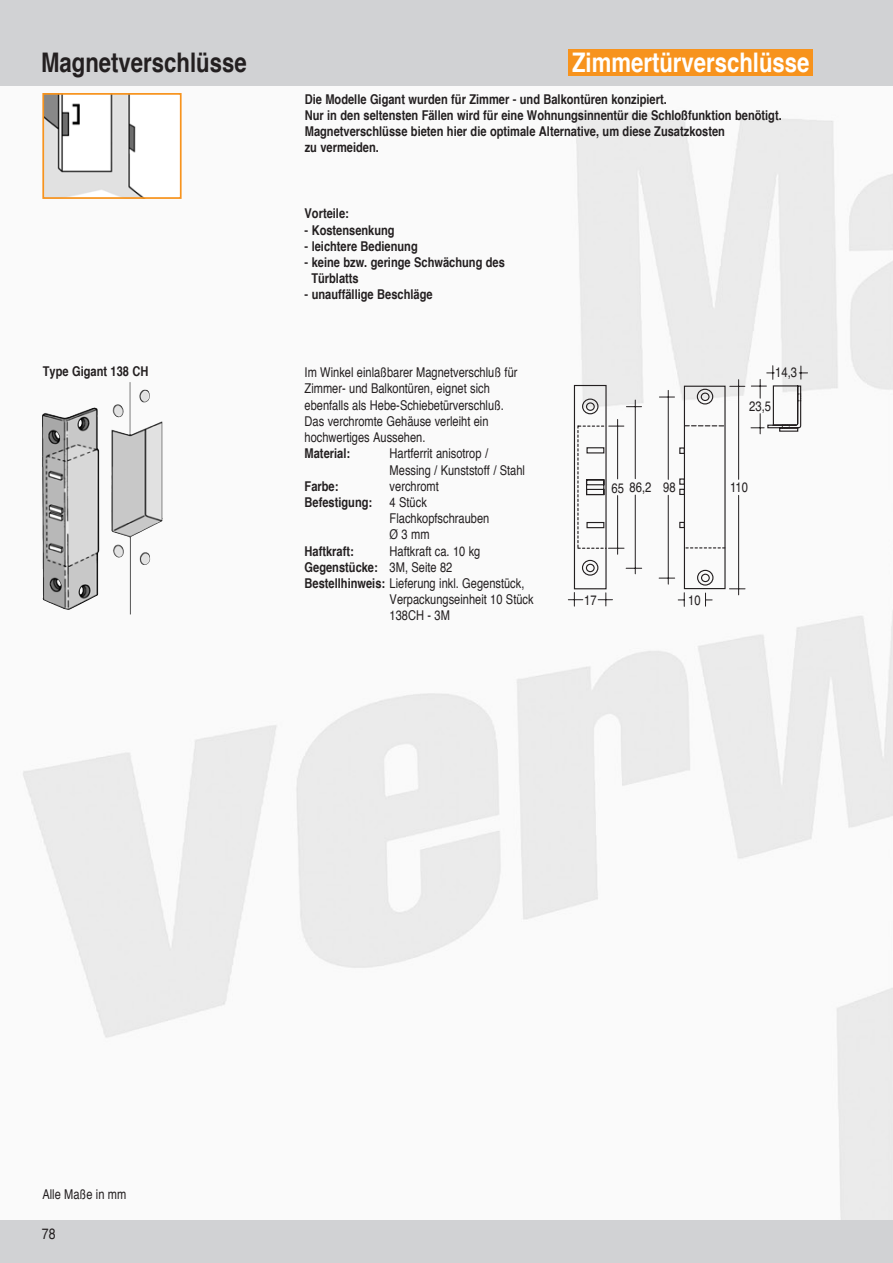
<style>
.page{position:relative;width:893px;height:1263px;background:#fff}
.page>*{position:absolute;margin:0;border:0;box-sizing:border-box;transform-origin:0 0}
.t1{font:700 condensed 27px "Helvetica";color:#231f20}
.t2{font:700 condensed 27px "Helvetica";color:#fff}
.t3{font:condensed 15px "Helvetica";color:#231f20}
.t4{font:condensed 13.8px "Helvetica";color:#231f20}
.t5{font:700 condensed 13.5px/16.2px "Helvetica";color:#231f20}
.t6{font:condensed 13.5px "Helvetica";color:#231f20}
.s1{font-weight:400}
.s2{font-weight:700}
</style>
<div class="page">
<img style="left:0;top:85px;width:893px;height:1135px">
<div style="left:0;top:0;width:893px;height:85px;background:#d1d2d4"></div>
<div style="left:0;top:1220px;width:884px;height:43px;background:#d1d2d4"></div>
<div style="left:883px;top:1220px;width:10px;height:43px;background:#d1d2d4"></div>
<img style="left:45px;top:96px;width:134px;height:100px">
<div style="left:42px;top:93px;width:140px;height:106px;border:2px solid #f7931d"></div>
<div style="left:568px;top:50px;width:244px;height:26px;background:#f7931d"></div>
<img style="left:111px;top:382px;width:51px;height:232px">
<svg style="left:568px;top:366px;width:239px;height:240px"></svg>
<h1 class="t1" style="left:41px;top:45px;width:161px">linke Dachzeile</h1>
<h1 class="t2" style="left:676px;top:45px;width:131px">rechte Bund</h1>
<p class="t5" style="left:305px;top:90px;width:92px">Blindtext 9 punkt</p>
<p class="t2" style="left:572px;top:46px;width:239px">Zimmertürverschlüsse</p>
<p class="t1" style="left:41px;top:46px;width:207px">Magnetverschlüsse</p>
<p class="t5" style="left:305px;top:90px;width:479px">Die Modelle Gigant wurden für Zimmer - und Balkontüren konzipiert.<br>Nur in den seltensten Fällen wird für eine Wohnungsinnentür die Schloßfunktion benötigt.<br>Magnetverschlüsse bieten hier die optimale Alternative, um diese Zusatzkosten</p>
<p class="t5" style="left:305px;top:139px;width:76px">zu vermeiden.</p>
<p class="t5" style="left:43px;top:363px;width:107px">Type Gigant 138 CH</p>
<p class="t5" style="left:305px;top:205px;width:46px">Vorteile:</p>
<p class="t5" style="left:305px;top:221px;width:92px">- Kostensenkung</p>
<p class="t5" style="left:305px;top:238px;width:115px">- leichtere Bedienung</p>
<p class="t5" style="left:305px;top:254px;width:202px">- keine bzw. geringe Schwächung des</p>
<p class="t5" style="left:311px;top:270px;width:49px">Türblatts</p>
<p class="t5" style="left:305px;top:286px;width:129px">- unauffällige Beschläge</p>
<p class="t6" style="left:305px;top:364px;width:214px">Im Winkel einlaßbarer Magnetverschluß für</p>
<p class="t6" style="left:305px;top:380px;width:187px">Zimmer- und Balkontüren, eignet sich</p>
<p class="t6" style="left:305px;top:396px;width:201px">ebenfalls als Hebe-Schiebetürverschluß.</p>
<p class="t6" style="left:305px;top:413px;width:185px">Das verchromte Gehäuse verleiht ein</p>
<p class="t6" style="left:305px;top:429px;width:122px">hochwertiges Aussehen.</p>
<p class="t5" style="left:305px;top:445px;width:47px">Material:</p>
<p class="t6" style="left:390px;top:445px;width:100px">Hartferrit anisotrop /</p>
<p class="t6" style="left:390px;top:461px;width:137px">Messing / Kunststoff / Stahl</p>
<p class="t5" style="left:305px;top:477px;width:35px">Farbe:</p>
<p class="t6" style="left:390px;top:477px;width:51px">verchromt</p>
<p class="t5" style="left:305px;top:494px;width:69px">Befestigung:</p>
<p class="t6" style="left:390px;top:494px;width:39px">4 Stück</p>
<p class="t6" style="left:390px;top:510px;width:101px">Flachkopfschrauben</p>
<p class="t6" style="left:390px;top:526px;width:41px">Ø 3 mm</p>
<p class="t5" style="left:305px;top:542px;width:51px">Haftkraft:</p>
<p class="t6" style="left:390px;top:542px;width:92px">Haftkraft ca. 10 kg</p>
<p class="t5" style="left:305px;top:558px;width:149px">Gegenstücke: <span class="s1">3M, Seite 82</span></p>
<p class="t6" style="left:305px;top:575px;width:221px"><span class="s2">Bestellhinweis:</span> Lieferung inkl. Gegenstück,</p>
<p class="t6" style="left:390px;top:591px;width:146px">Verpackungseinheit 10 Stück</p>
<p class="t6" style="left:390px;top:607px;width:62px">138CH - 3M</p>
<p class="t4" style="left:775px;top:364px;width:23px">14,3</p>
<p class="t4" style="left:749px;top:397px;width:23px">23,5</p>
<p class="t4" style="left:611px;top:479px;width:66px">65 86,2 98</p>
<p class="t4" style="left:730px;top:479px;width:19px">110</p>
<p class="t4" style="left:584px;top:591px;width:14px">17</p>
<p class="t4" style="left:688px;top:591px;width:14px">10</p>
<p class="t6" style="left:42px;top:1186px;width:85px">Alle Maße in mm</p>
<p class="t3" style="left:42px;top:1224px;width:15px">78</p>
</div>
